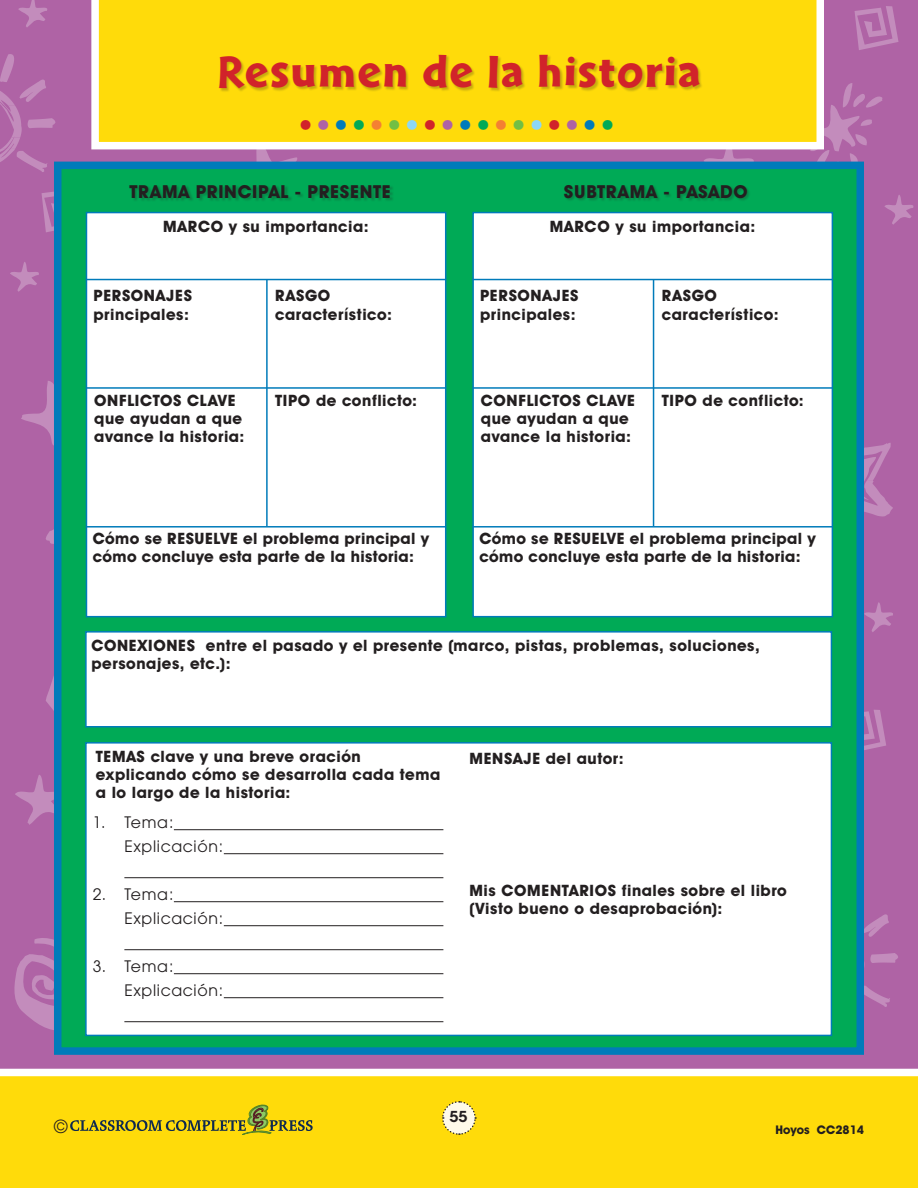
<style>
.page{position:relative;width:918px;height:1188px;background:#fff}
.page>*{position:absolute;margin:0;border:0;box-sizing:border-box;transform-origin:0 0}
.TG_Main_Header{font:46.5px "Cal Sans Heavy KA";letter-spacing:.04em;color:#d1232a}
.t1{font:700 42px "Futura";color:#d1232a}
.TG_Main_Header-2{font:700 18px "Avant Garde IT Cby BT";letter-spacing:.04em;color:#231f20}
.t2{font:18px "Avant Garde";color:#231f20}
.TG_Main_Header-3{font:700 15.75px/18px "Avant Garde IT Cby BT";letter-spacing:.035em;color:#231f20}
.TG_Main_Header-4{font:15.75px "Avant Garde";letter-spacing:.04em;color:#231f20}
.t3{font:600 15px "ITC Avant Garde Std";color:#231f20}
.t4{font:700 12px "Avant Garde IT Cby BT";color:#231f20}
.s1{color:#af63a5}
.s2{color:#007bba}
.s3{color:#00aa56}
.s4{color:#f48032}
.s5{color:#71bf44}
.s6{color:#8dd7f7}
</style>
<div class="page">
<div style="left:0;top:1076px;width:918px;height:112px;background:#ffdb0a"></div>
<svg style="left:442px;top:1101px;width:35px;height:34px"></svg>
<svg style="left:70px;top:1105px;width:243px;height:30px"></svg>
<div style="left:0;top:0;width:918px;height:1069px;background:#af63a5"></div>
<svg style="left:15px;top:774px;width:39px;height:51px;background:#b672ad"></svg>
<svg style="left:864px;top:879px;width:34px;height:162px;background:#b168a7"></svg>
<svg style="left:11px;top:935px;width:43px;height:97px;background:#b773ae"></svg>
<svg style="left:864px;top:424px;width:29px;height:115px;background:#b56fac"></svg>
<svg style="left:42px;top:188px;width:12px;height:44px"></svg>
<svg style="left:230px;top:149px;width:72px;height:13px"></svg>
<svg style="left:46px;top:664px;width:8px;height:61px"></svg>
<svg style="left:21px;top:381px;width:33px;height:65px;background:#b46fab"></svg>
<svg style="left:864px;top:710px;width:22px;height:44px"></svg>
<svg style="left:864px;top:602px;width:32px;height:30px"></svg>
<svg style="left:884px;top:194px;width:32px;height:31px"></svg>
<svg style="left:778px;top:83px;width:104px;height:93px;background:#b26daa"></svg>
<svg style="left:855px;top:6px;width:44px;height:44px;background:#b775af"></svg>
<svg style="left:18px;top:0;width:32px;height:28px"></svg>
<svg style="left:704px;top:149px;width:55px;height:13px"></svg>
<svg style="left:10px;top:261px;width:32px;height:31px"></svg>
<svg style="left:0;top:54px;width:55px;height:118px;background:#b36caa"></svg>
<svg style="left:46px;top:472px;width:8px;height:115px"></svg>
<svg style="left:91px;top:0;width:733px;height:149px;background:#fedd1d"></svg>
<div style="left:54px;top:162px;width:810px;height:893px;background:#00aa56;border:8px solid #007bba"></div>
<div style="left:220px;top:55px;width:483px;height:38px;background:#231f20;opacity:.25"></div>
<div style="left:565px;top:185px;width:186px;height:17px;background:#231f20;opacity:.25"></div>
<div style="left:85px;top:631px;width:747px;height:97px;background:#fff;border:2px solid #007bba"></div>
<div style="left:86px;top:212px;width:360px;height:405px;background:#fff;border:2px solid #007bba"></div>
<hr style="left:86px;top:279px;width:360px;height:1px;background:#007bba">
<hr style="left:266px;top:280px;width:2px;height:246px;background:#007bba">
<hr style="left:86px;top:387px;width:360px;height:2px;background:#007bba">
<hr style="left:86px;top:526px;width:360px;height:2px;background:#007bba">
<div style="left:129px;top:185px;width:265px;height:17px;background:#231f20;opacity:.25"></div>
<div style="left:472px;top:212px;width:361px;height:405px;background:#fff;border:2px solid #007bba"></div>
<hr style="left:472px;top:279px;width:360px;height:1px;background:#007bba">
<hr style="left:653px;top:280px;width:1px;height:246px;background:#007bba">
<hr style="left:472px;top:387px;width:360px;height:2px;background:#007bba">
<hr style="left:472px;top:526px;width:360px;height:2px;background:#007bba">
<div style="left:85px;top:742px;width:747px;height:294px;background:#fff;border:2px solid #007bba"></div>
<hr style="left:174px;top:829px;width:269px;height:1px;background:#231f20">
<hr style="left:224px;top:853px;width:219px;height:1px;background:#231f20">
<hr style="left:124px;top:877px;width:319px;height:1px;background:#231f20">
<hr style="left:174px;top:901px;width:269px;height:1px;background:#231f20">
<hr style="left:224px;top:925px;width:219px;height:1px;background:#231f20">
<hr style="left:124px;top:949px;width:319px;height:1px;background:#231f20">
<hr style="left:174px;top:973px;width:269px;height:1px;background:#231f20">
<hr style="left:224px;top:997px;width:219px;height:1px;background:#231f20">
<hr style="left:124px;top:1021px;width:319px;height:1px;background:#231f20">
<p class="TG_Main_Header" style="left:218px;top:45px;width:484px">RESUMEN DE LA HISTORIA</p>
<p class="t1" style="left:298px;top:85px;width:318px">.<span class="s1">.</span><span class="s2">.</span><span class="s3">.</span><span class="s4">.</span><span class="s5">.</span><span class="s6">.</span>.<span class="s1">.</span><span class="s2">.</span><span class="s3">.</span><span class="s4">.</span><span class="s5">.</span><span class="s6">.</span>.<span class="s1">.</span><span class="s2">.</span><span class="s3">.</span></p>
<p class="TG_Main_Header-2" style="left:130px;top:181px;width:263px">TRAMA PRINCIPAL - PRESENTE</p>
<p class="TG_Main_Header-2" style="left:564px;top:181px;width:185px">SUBTRAMA - PASADO</p>
<p class="TG_Main_Header-3" style="left:163px;top:217px;width:207px">MARCO y su importancia:</p>
<p class="TG_Main_Header-3" style="left:550px;top:217px;width:207px">MARCO y su importancia:</p>
<p class="TG_Main_Header-3" style="left:93px;top:286px;width:100px;line-height:18.9px">PERSONAJES principales:</p>
<p class="TG_Main_Header-3" style="left:275px;top:286px;width:118px;line-height:18.9px">RASGO característico:</p>
<p class="TG_Main_Header-3" style="left:480px;top:286px;width:100px;line-height:18.9px">PERSONAJES principales:</p>
<p class="TG_Main_Header-3" style="left:662px;top:286px;width:118px;line-height:18.9px">RASGO característico:</p>
<p class="TG_Main_Header-3" style="left:94px;top:391px;width:152px">ONFLICTOS CLAVE que ayudan a que avance la historia:</p>
<p class="TG_Main_Header-3" style="left:275px;top:391px;width:144px">TIPO de conflicto:</p>
<p class="TG_Main_Header-3" style="left:481px;top:391px;width:156px">CONFLICTOS CLAVE que ayudan a que avance la historia:</p>
<p class="TG_Main_Header-3" style="left:662px;top:391px;width:144px">TIPO de conflicto:</p>
<p class="TG_Main_Header-3" style="left:93px;top:530px;width:338px">Cómo se RESUELVE el problema principal y cómo concluye esta parte de la historia:</p>
<p class="TG_Main_Header-3" style="left:479px;top:530px;width:338px">Cómo se RESUELVE el problema principal y cómo concluye esta parte de la historia:</p>
<p class="TG_Main_Header-3" style="left:91px;top:636px;width:670px">CONEXIONES entre el pasado y el presente (marco, pistas, problemas, soluciones, personajes, etc.):</p>
<p class="TG_Main_Header-3" style="left:96px;top:747px;width:346px">TEMAS clave y una breve oración explicando cómo se desarrolla cada tema a lo largo de la historia:</p>
<p class="TG_Main_Header-4" style="left:93px;top:813px;width:82px">1. Tema:</p>
<p class="TG_Main_Header-4" style="left:124px;top:837px;width:100px">Explicación:</p>
<p class="TG_Main_Header-4" style="left:93px;top:885px;width:82px">2. Tema:</p>
<p class="TG_Main_Header-4" style="left:124px;top:909px;width:100px">Explicación:</p>
<p class="TG_Main_Header-4" style="left:93px;top:957px;width:82px">3. Tema:</p>
<p class="TG_Main_Header-4" style="left:124px;top:981px;width:100px">Explicación:</p>
<p class="TG_Main_Header-3" style="left:469px;top:749px;width:156px">MENSAJE del autor:</p>
<p class="TG_Main_Header-3" style="left:469px;top:881px;width:319px">Mis COMENTARIOS finales sobre el libro (Visto bueno o desaprobación):</p>
<p class="t3" style="left:450px;top:1107px;width:20px">55</p>
<p class="t2" style="left:54px;top:1115px;width:15px">©</p>
<p class="t4" style="left:775px;top:1122px;width:90px">Hoyos CC2814</p>
</div>
